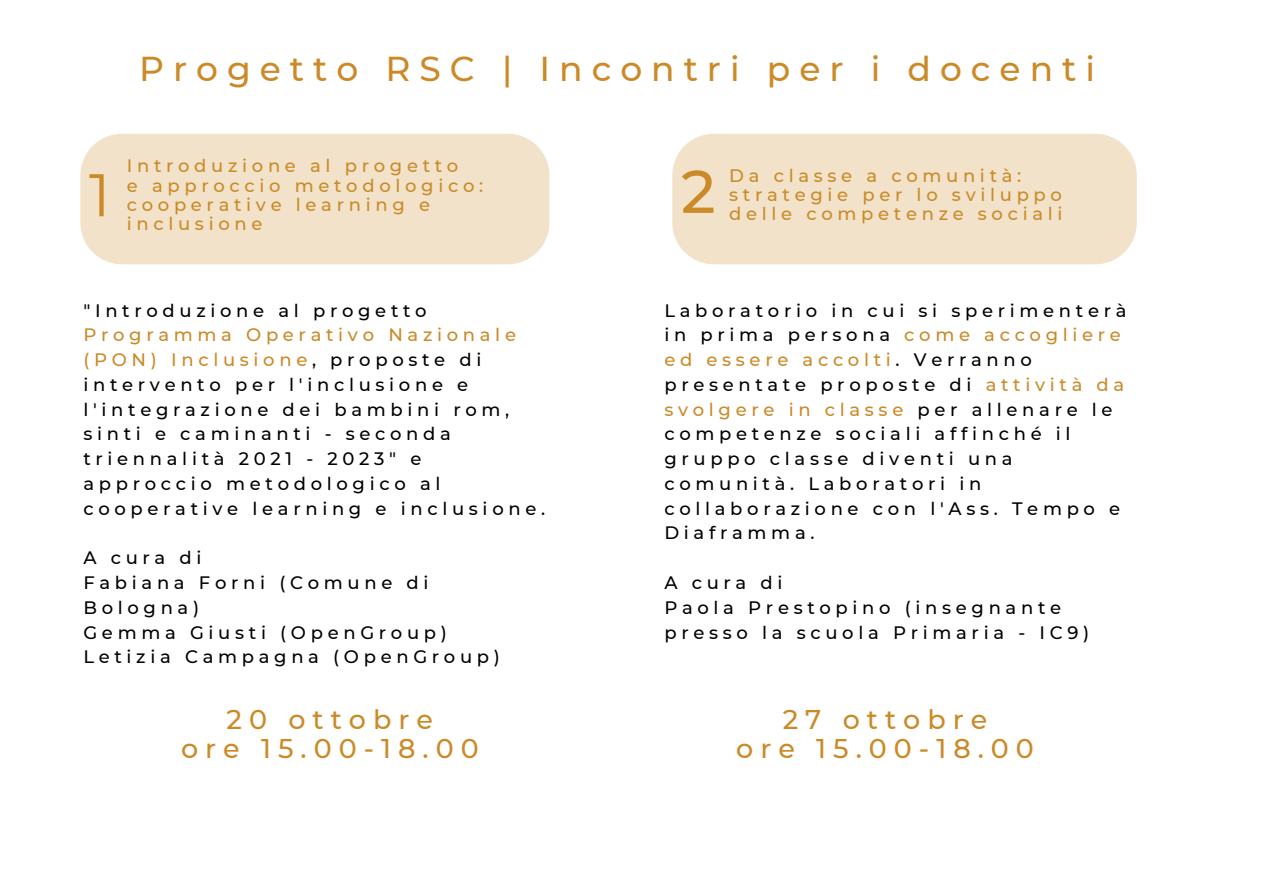
<style>
.page{position:relative;width:1263px;height:894px;background:#fff}
.page>*{position:absolute;margin:0;border:0;box-sizing:border-box;transform-origin:0 0}
.t1{font:60px "Montserrat";color:#cb8a27}
.t2{font:500 60px "Montserrat";color:#cb8a27}
.t3{font:500 34.5px "Montserrat";letter-spacing:.26em;color:#cb8a27}
.t4{font:500 27px/29.2px "Montserrat";letter-spacing:.26em;color:#cb8a27;text-align:center}
.t5{font:500 18px/24.8px "Montserrat";letter-spacing:.26em;color:#000}
.t6{font:500 18px/19px "Montserrat";letter-spacing:.26em;color:#cb8a27}
.s1{color:#cb8a27}
</style>
<div class="page">
<div style="left:80px;top:134px;width:469px;height:130px;background:#f2e2c9;border-radius:42px"></div>
<div style="left:672px;top:134px;width:465px;height:130px;background:#f2e2c9;border-radius:42px"></div>
<h2 class="t3" style="left:139px;top:47px;width:957px">Progetto RSC | Incontri per i docenti</h2>
<h1 class="t1" style="left:89px;top:158px;width:23px">1</h1>
<p class="t6" style="left:127px;top:156px;width:358px">Introduzione al progetto<br>e approccio metodologico: cooperative learning e inclusione</p>
<h1 class="t2" style="left:681px;top:155px;width:36px">2</h1>
<p class="t6" style="left:729px;top:166px;width:335px">Da classe a comunità: strategie per lo sviluppo delle competenze sociali</p>
<p class="t5" style="left:83px;top:297px;width:345px">"Introduzione al progetto</p>
<p class="t5" style="left:83px;top:322px;width:463px"><span class="s1">Programma Operativo Nazionale (PON) Inclusione</span>, proposte di intervento per l'inclusione e l'integrazione dei bambini rom, sinti e caminanti - seconda triennalità 2021 - 2023" e approccio metodologico al cooperative learning e inclusione.</p>
<p class="t5" style="left:83px;top:545px;width:418px">A cura di<br>Fabiana Forni (Comune di<br>Bologna)<br>Gemma Giusti (OpenGroup)<br>Letizia Campagna (OpenGroup)</p>
<h3 class="t4" style="left:181px;top:704px;width:299px">20 ottobre<br>ore 15.00-18.00</h3>
<p class="t5" style="left:664px;top:297px;width:464px">Laboratorio in cui si sperimenterà in prima persona <span class="s1">come accogliere ed essere accolti</span>. Verranno presentate proposte di <span class="s1">attività da svolgere in classe</span> per allenare le competenze sociali affinché il gruppo classe diventi una comunità. Laboratori in collaborazione con l'Ass. Tempo e<br>Diaframma.</p>
<p class="t5" style="left:664px;top:570px;width:426px">A cura di<br>Paola Prestopino (insegnante presso la scuola Primaria - IC9)</p>
<h3 class="t4" style="left:736px;top:704px;width:299px">27 ottobre<br>ore 15.00-18.00</h3>
</div>
